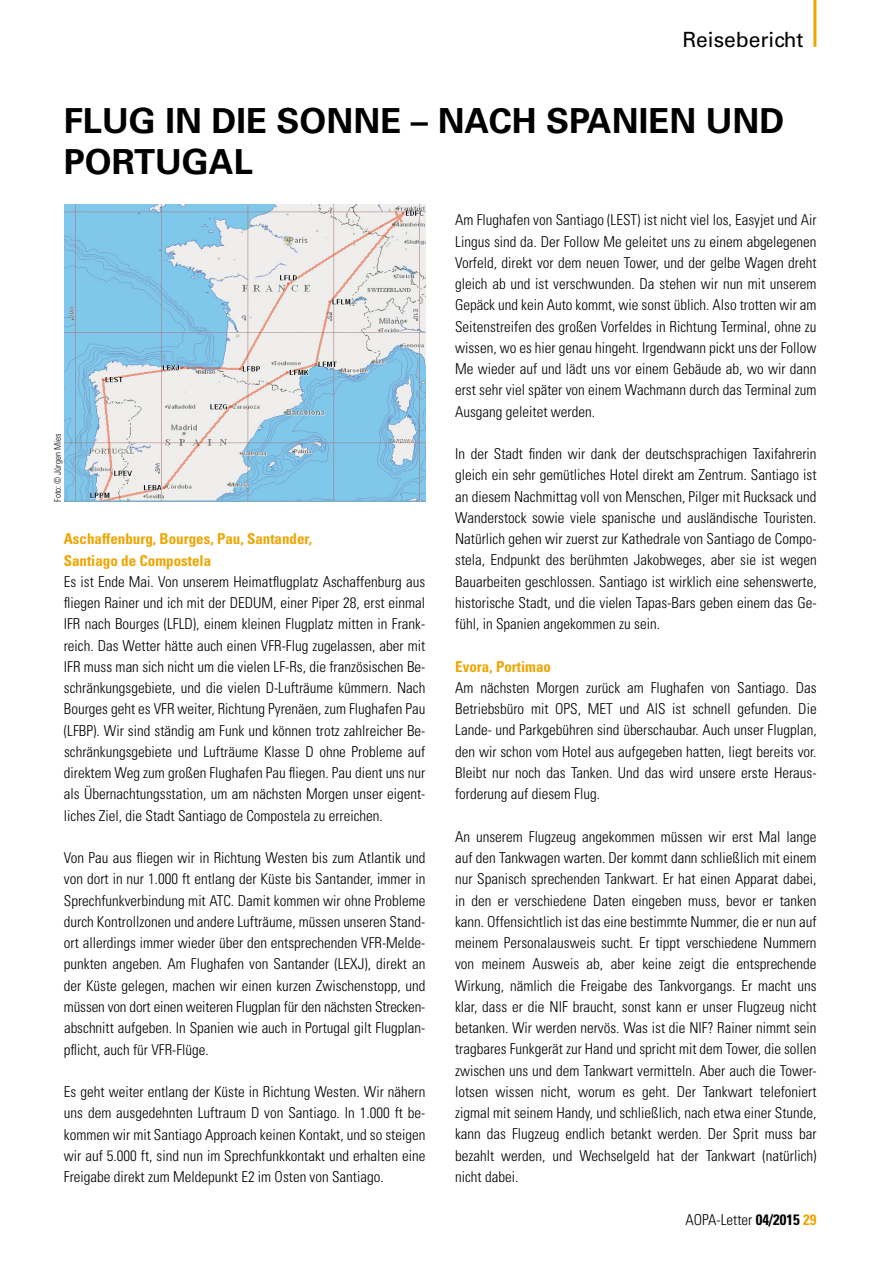
<style>
.page{position:relative;width:893px;height:1263px;background:#fff}
.page>*{position:absolute;margin:0;border:0;box-sizing:border-box;transform-origin:0 0}
.t1{font:700 34.5px/41.4px "Univers LT";color:#000}
.t2{font:21px "Univers LT";color:#000}
.t3{font:300 condensed 15px/21.3px "Univers LT";color:#000;text-align:justify}
.t4{font:700 condensed 15px/21.3px "Univers LT";color:#eea500}
.t5{font:300 condensed 9px "Univers LT";color:#000}
.s1{font-weight:700}
.s2{font-weight:700;color:#eea500}
</style>
<div class="page">
<img style="left:64px;top:204px;width:362px;height:298px">
<hr style="left:813px;top:0;width:3px;height:47px;background:#eea500">
<h2 class="t2" style="left:683px;top:27px;width:123px">Reisebericht</h2>
<h1 class="t1" style="left:64px;top:100px;width:722px">FLUG IN DIE SONNE – NACH SPANIEN UND<br>PORTUGAL</h1>
<p class="t5" style="left:52px;top:502px;width:70px;rotate:-90deg">Foto: © Jürgen Mies</p>
<p class="t4" style="left:64px;top:528px;width:250px">Aschaffenburg, Bourges, Pau, Santander,<br>Santiago de Compostela</p>
<p class="t3" style="left:64px;top:571px;width:363px">Es ist Ende Mai. Von unserem Heimatflugplatz Aschaffenburg aus fliegen Rainer und ich mit der DEDUM, einer Piper 28, erst einmal IFR nach Bourges (LFLD), einem kleinen Flugplatz mitten in Frank&shy;reich. Das Wetter hätte auch einen VFR-Flug zugelassen, aber mit IFR muss man sich nicht um die vielen LF-Rs, die französischen Be&shy;schränkungsgebiete, und die vielen D-Lufträume kümmern. Nach Bourges geht es VFR weiter, Richtung Pyrenäen, zum Flughafen Pau (LFBP). Wir sind ständig am Funk und können trotz zahlreicher Be&shy;schränkungsgebiete und Lufträume Klasse D ohne Probleme auf direktem Weg zum großen Flughafen Pau fliegen. Pau dient uns nur als Übernachtungsstation, um am nächsten Morgen unser eigent&shy;liches Ziel, die Stadt Santiago de Compostela zu erreichen.</p>
<p class="t3" style="left:64px;top:847px;width:363px">Von Pau aus fliegen wir in Richtung Westen bis zum Atlantik und von dort in nur 1.000 ft entlang der Küste bis Santander, immer in Sprechfunkverbindung mit ATC. Damit kommen wir ohne Probleme durch Kontrollzonen und andere Lufträume, müssen unseren Stand&shy;ort allerdings immer wieder über den entsprechenden VFR-Melde&shy;punkten angeben. Am Flughafen von Santander (LEXJ), direkt an der Küste gelegen, machen wir einen kurzen Zwischenstopp, und müssen von dort einen weiteren Flugplan für den nächsten Strecken&shy;abschnitt aufgeben. In Spanien wie auch in Portugal gilt Flugplan&shy;pflicht, auch für VFR-Flüge.</p>
<p class="t3" style="left:64px;top:1081px;width:363px">Es geht weiter entlang der Küste in Richtung Westen. Wir nähern uns dem ausgedehnten Luftraum D von Santiago. In 1.000 ft be&shy;kommen wir mit Santiago Approach keinen Kontakt, und so steigen wir auf 5.000 ft, sind nun im Sprechfunkkontakt und erhalten eine Freigabe direkt zum Meldepunkt E2 im Osten von Santiago.</p>
<p class="t3" style="left:455px;top:209px;width:363px">Am Flughafen von Santiago (LEST) ist nicht viel los, Easyjet und Air Lingus sind da. Der Follow Me geleitet uns zu einem abgelegenen Vorfeld, direkt vor dem neuen Tower, und der gelbe Wagen dreht gleich ab und ist verschwunden. Da stehen wir nun mit unserem Gepäck und kein Auto kommt, wie sonst üblich. Also trotten wir am Seitenstreifen des großen Vorfeldes in Richtung Terminal, ohne zu wissen, wo es hier genau hingeht. Irgendwann pickt uns der Follow Me wieder auf und lädt uns vor einem Gebäude ab, wo wir dann erst sehr viel später von einem Wachmann durch das Terminal zum Ausgang geleitet werden.</p>
<p class="t3" style="left:455px;top:443px;width:363px">In der Stadt finden wir dank der deutschsprachigen Taxifahrerin gleich ein sehr gemütliches Hotel direkt am Zentrum. Santiago ist an diesem Nachmittag voll von Menschen, Pilger mit Rucksack und Wanderstock sowie viele spanische und ausländische Touristen.<br>Natürlich gehen wir zuerst zur Kathedrale von Santiago de Compo&shy;stela, Endpunkt des berühmten Jakobweges, aber sie ist wegen Bauarbeiten geschlossen. Santiago ist wirklich eine sehenswerte, historische Stadt, und die vielen Tapas-Bars geben einem das Ge&shy;fühl, in Spanien angekommen zu sein.</p>
<p class="t4" style="left:455px;top:656px;width:97px">Evora, Portimao</p>
<p class="t3" style="left:455px;top:677px;width:363px">Am nächsten Morgen zurück am Flughafen von Santiago. Das Betriebsbüro mit OPS, MET und AIS ist schnell gefunden. Die Lande- und Parkgebühren sind überschaubar. Auch unser Flugplan, den wir schon vom Hotel aus aufgegeben hatten, liegt bereits vor.<br>Bleibt nur noch das Tanken. Und das wird unsere erste Heraus&shy;forderung auf diesem Flug.</p>
<p class="t3" style="left:455px;top:826px;width:363px">An unserem Flugzeug angekommen müssen wir erst Mal lange auf den Tankwagen warten. Der kommt dann schließlich mit einem nur Spanisch sprechenden Tankwart. Er hat einen Apparat dabei, in den er verschiedene Daten eingeben muss, bevor er tanken kann. Offensichtlich ist das eine bestimmte Nummer, die er nun auf meinem Personalausweis sucht. Er tippt verschiedene Nummern von meinem Ausweis ab, aber keine zeigt die entsprechende Wirkung, nämlich die Freigabe des Tankvorgangs. Er macht uns klar, dass er die NIF braucht, sonst kann er unser Flugzeug nicht betanken. Wir werden nervös. Was ist die NIF? Rainer nimmt sein tragbares Funkgerät zur Hand und spricht mit dem Tower, die sollen zwischen uns und dem Tankwart vermitteln. Aber auch die Tower&shy;lotsen wissen nicht, worum es geht. Der Tankwart telefoniert zigmal mit seinem Handy, und schließlich, nach etwa einer Stunde, kann das Flugzeug endlich betankt werden. Der Sprit muss bar bezahlt werden, und Wechselgeld hat der Tankwart (natürlich) nicht dabei.</p>
<p class="t3" style="left:685px;top:1209px;width:133px">AOPA-Letter <span class="s1">04/2015</span> <span class="s2">29</span></p>
</div>
